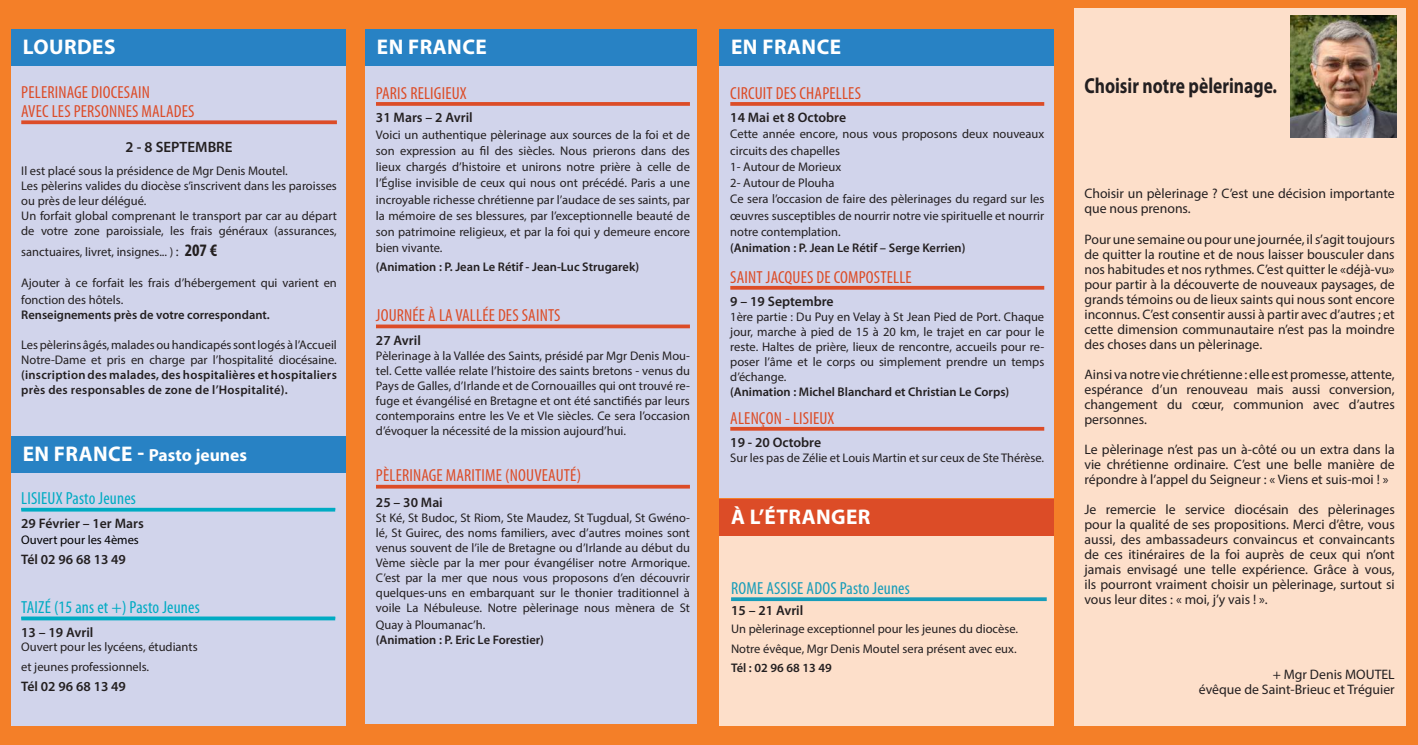
<style>
.page{position:relative;width:1418px;height:745px;background:#fff}
.page>*{position:absolute;margin:0;border:0;box-sizing:border-box;transform-origin:0 0}
.t1{font:700 21.75px "Myriad Pro";color:#231f20;scale:.81 1}
.t2{font:700 21.25px "Myriad Pro";letter-spacing:.02em;color:#fff}
.t3{font:condensed 17.5px "Myriad Pro";letter-spacing:.01em;color:#dc4c27}
.t4{font:condensed 17.5px "Myriad Pro";letter-spacing:.01em;color:#00abc3}
.t5{font:condensed 17.5px/18.8px "Myriad Pro";letter-spacing:.01em;color:#dc4c28}
.t6{font:condensed 17.5px "Myriad Pro";letter-spacing:.01em;color:#189db9}
.t7{font:700 17.5px "Myriad Pro";color:#fff}
.t8{font:600 15px "Myriad Pro";color:#231f20}
.t9{font:13.75px/15px "Myriad Pro";color:#231f20;text-align:justify}
.t10{font:600 13.75px "Myriad Pro";color:#231f20}
.t11{font:12.5px/15px "Myriad Pro";color:#231f20}
.t12{font:600 12.5px "Myriad Pro";color:#231f20}
.t13{font:600 12.5px/15px "Myriad Pro";letter-spacing:.02em;color:#231f20}
.t14{font:12.5px "Myriad Pro";color:#000001}
.s1{font-size:13.75px}
.s2{font-weight:700;font-stretch:condensed;font-size:17.5px}
.s3{font-size:21.25px}
</style>
<div class="page">
<div style="left:0;top:0;width:1417px;height:744px;background:#f47f28"></div>
<div style="left:365px;top:29px;width:332px;height:694px;background:#d1d4eb"></div>
<div style="left:719px;top:29px;width:335px;height:469px;background:#d1d4eb"></div>
<div style="left:11px;top:31px;width:335px;height:694px;background:#d1d4eb"></div>
<div style="left:1073px;top:8px;width:332px;height:717px;background:#fddfca"></div>
<img style="left:1290px;top:15px;width:106px;height:123px">
<svg style="left:376px;top:102px;width:314px;height:4px"></svg>
<svg style="left:376px;top:324px;width:314px;height:4px"></svg>
<svg style="left:376px;top:484px;width:314px;height:4px"></svg>
<svg style="left:730px;top:102px;width:314px;height:4px"></svg>
<hr style="left:730px;top:286px;width:314px;height:3px;background:#dc4c27">
<svg style="left:730px;top:426px;width:314px;height:4px"></svg>
<svg style="left:21px;top:507px;width:314px;height:4px"></svg>
<svg style="left:21px;top:616px;width:314px;height:4px"></svg>
<svg style="left:21px;top:120px;width:316px;height:4px"></svg>
<div style="left:719px;top:499px;width:335px;height:36px;background:#dc4c27"></div>
<div style="left:11px;top:29px;width:335px;height:37px;background:#2882c4"></div>
<div style="left:365px;top:29px;width:332px;height:37px;background:#2882c4"></div>
<div style="left:719px;top:29px;width:335px;height:37px;background:#2882c4"></div>
<div style="left:11px;top:436px;width:335px;height:36px;background:#2882c4"></div>
<div style="left:719px;top:535px;width:335px;height:190px;background:#fddfca"></div>
<hr style="left:731px;top:597px;width:315px;height:3px;background:#189db9">
<h2 class="t2" style="left:23px;top:33px;width:94px">LOURDES</h2>
<h2 class="t2" style="left:377px;top:33px;width:111px">EN FRANCE</h2>
<h2 class="t2" style="left:731px;top:33px;width:111px">EN FRANCE</h2>
<h3 class="t5" style="left:21px;top:83px;width:175px">PELERINAGE DIOCESAIN<br>AVEC LES PERSONNES MALADES</h3>
<p class="t8" style="left:126px;top:137px;width:108px">2 - 8 SEPTEMBRE</p>
<p class="t11" style="left:21px;top:163px;width:317px">Il est placé sous la présidence de Mgr Denis Moutel.<br>Les pèlerins valides du diocèse s’inscrivent dans les paroisses ou près de leur délégué.<br>Un forfait global comprenant le transport par car au départ de votre zone paroissiale, les frais généraux (assurances,</p>
<p class="t11" style="left:21px;top:244px;width:197px">sanctuaires, livret, insignes... ) <span class="s1">:</span> <span class="s2">207 €</span></p>
<p class="t11" style="left:21px;top:274px;width:317px;line-height:16.5px">Ajouter à ce forfait les frais d’hébergement qui varient en fonction des hôtels.</p>
<p class="t12" style="left:21px;top:306px;width:250px">Renseignements près de votre correspondant.</p>
<p class="t11" style="left:21px;top:337px;width:317px">Les pèlerins âgés, malades ou handicapés sont logés à l’Accueil<br>Notre-Dame et pris en charge par l’hospitalité diocésaine.</p>
<p class="t13" style="left:21px;top:367px;width:317px">(inscription des malades, des hospitalières et hospitaliers près des responsables de zone de l’Hospitalité).</p>
<h3 class="t7" style="left:23px;top:443px;width:226px"><span class="s3">EN FRANCE -</span> Pasto jeunes</h3>
<h3 class="t4" style="left:21px;top:488px;width:116px">LISIEUX Pasto Jeunes</h3>
<p class="t10" style="left:21px;top:514px;width:124px">29 Février – 1er Mars</p>
<p class="t14" style="left:21px;top:532px;width:119px">Ouvert pour les 4èmes</p>
<p class="t10" style="left:21px;top:550px;width:106px">Tél 02 96 68 13 49</p>
<h3 class="t4" style="left:21px;top:596px;width:180px">TAIZÉ (15 ans et +) Pasto Jeunes</h3>
<p class="t10" style="left:21px;top:623px;width:74px">13 – 19 Avril</p>
<p class="t11" style="left:21px;top:635px;width:178px;line-height:20px">Ouvert pour les lycéens, étudiants et jeunes professionnels.</p>
<p class="t10" style="left:21px;top:677px;width:106px">Tél 02 96 68 13 49</p>
<h3 class="t3" style="left:376px;top:82px;width:92px">PARIS RELIGIEUX</h3>
<p class="t10" style="left:376px;top:109px;width:98px">31 Mars – 2 Avril</p>
<p class="t11" style="left:376px;top:126px;width:315px;line-height:16.2px;text-align:justify">Voici un authentique pèlerinage aux sources de la foi et de son expression au fil des siècles. Nous prierons dans des lieux chargés d’histoire et unirons notre prière à celle de l’Église invisible de ceux qui nous ont précédé. Paris a une incroyable richesse chrétienne par l’audace de ses saints, par la mémoire de ses blessures, par l’exceptionnelle beauté de son patrimoine religieux, et par la foi qui y demeure encore bien vivante.</p>
<p class="t12" style="left:376px;top:259px;width:265px">(Animation : P. Jean Le Rétif - Jean-Luc Strugarek)</p>
<h3 class="t3" style="left:376px;top:304px;width:186px">JOURNÉE À LA VALLÉE DES SAINTS</h3>
<p class="t10" style="left:376px;top:331px;width:46px">27 Avril</p>
<p class="t11" style="left:376px;top:347px;width:315px;text-align:justify">Pèlerinage à la Vallée des Saints, présidé par Mgr Denis Mou&shy;tel. Cette vallée relate l’histoire des saints bretons - venus du Pays de Galles, d’Irlande et de Cornouailles qui ont trouvé re&shy;fuge et évangélisé en Bretagne et ont été sanctifiés par leurs contemporains entre les Ve et VIe siècles. Ce sera l’occasion d’évoquer la nécessité de la mission aujourd’hui.</p>
<h3 class="t3" style="left:376px;top:465px;width:207px">PÈLERINAGE MARITIME (NOUVEAUTÉ)</h3>
<p class="t10" style="left:376px;top:493px;width:68px">25 – 30 Mai</p>
<p class="t11" style="left:376px;top:510px;width:315px;text-align:justify">St Ké, St Budoc, St Riom, Ste Maudez, St Tugdual, St Gwéno&shy;lé, St Guirec, des noms familiers, avec d’autres moines sont venus souvent de l’ile de Bretagne ou d’Irlande au début du Vème siècle par la mer pour évangéliser notre Armorique.<br>C’est par la mer que nous vous proposons d’en découvrir quelques-uns en embarquant sur le thonier traditionnel à voile La Nébuleuse. Notre pèlerinage nous mènera de St</p>
<p class="t11" style="left:376px;top:616px;width:111px">Quay à Ploumanac’h.</p>
<p class="t12" style="left:376px;top:631px;width:169px">(Animation : P. Eric Le Forestier)</p>
<h3 class="t3" style="left:730px;top:82px;width:132px">CIRCUIT DES CHAPELLES</h3>
<p class="t10" style="left:730px;top:109px;width:117px">14 Mai et 8 Octobre</p>
<p class="t11" style="left:730px;top:126px;width:315px;line-height:16.2px">Cette année encore, nous vous proposons deux nouveaux circuits des chapelles<br>1- Autour de Morieux<br>2- Autour de Plouha<br>Ce sera l’occasion de faire des pèlerinages du regard sur les œuvres susceptibles de nourrir notre vie spirituelle et nourrir notre contemplation.</p>
<p class="t12" style="left:730px;top:240px;width:237px">(Animation : P. Jean Le Rétif – Serge Kerrien)</p>
<h3 class="t3" style="left:730px;top:266px;width:183px">SAINT JACQUES DE COMPOSTELLE</h3>
<p class="t10" style="left:730px;top:292px;width:105px">9 – 19 Septembre</p>
<p class="t11" style="left:730px;top:309px;width:315px;text-align:justify">1ère partie : Du Puy en Velay à St Jean Pied de Port. Chaque jour, marche à pied de 15 à 20 km, le trajet en car pour le reste. Haltes de prière, lieux de rencontre, accueils pour re&shy;poser l’âme et le corps ou simplement prendre un temps d’échange.</p>
<p class="t12" style="left:730px;top:383px;width:280px">(Animation : Michel Blanchard et Christian Le Corps)</p>
<h3 class="t3" style="left:730px;top:407px;width:106px">ALENÇON - LISIEUX</h3>
<p class="t10" style="left:730px;top:433px;width:92px">19 - 20 Octobre</p>
<p class="t11" style="left:730px;top:450px;width:315px">Sur les pas de Zélie et Louis Martin et sur ceux de Ste Thérèse.</p>
<h2 class="t2" style="left:731px;top:503px;width:141px">À L’ÉTRANGER</h2>
<h3 class="t6" style="left:731px;top:577px;width:180px">ROME ASSISE ADOS Pasto Jeunes</h3>
<p class="t10" style="left:731px;top:601px;width:74px">15 – 21 Avril</p>
<p class="t11" style="left:731px;top:618px;width:288px;line-height:20px">Un pèlerinage exceptionnel pour les jeunes du diocèse.<br>Notre évêque, Mgr Denis Moutel sera présent avec eux.</p>
<p class="t12" style="left:731px;top:659px;width:102px">Tél : 02 96 68 13 49</p>
<h1 class="t1" style="left:1084px;top:72px;width:239px">Choisir notre pèlerinage.</h1>
<p class="t9" style="left:1084px;top:186px;width:312px">Choisir un pèlerinage ? C’est une décision importante que nous prenons.</p>
<p class="t9" style="left:1084px;top:231px;width:312px">Pour une semaine ou pour une journée, il s’agit toujours de quitter la routine et de nous laisser bousculer dans nos habitudes et nos rythmes. C’est quitter le «déjà-vu» pour partir à la découverte de nouveaux paysages, de grands témoins ou de lieux saints qui nous sont encore inconnus. C’est consentir aussi à partir avec d’autres ; et cette dimension communautaire n’est pas la moindre des choses dans un pèlerinage.</p>
<p class="t9" style="left:1084px;top:366px;width:312px">Ainsi va notre vie chrétienne : elle est promesse, attente, espérance d’un renouveau mais aussi conversion, changement du cœur, communion avec d’autres personnes.</p>
<p class="t9" style="left:1084px;top:441px;width:312px">Le pèlerinage n’est pas un à-côté ou un extra dans la vie chrétienne ordinaire. C’est une belle manière de répondre à l’appel du Seigneur : « Viens et suis-moi ! »</p>
<p class="t9" style="left:1084px;top:501px;width:312px">Je remercie le service diocésain des pèlerinages pour la qualité de ses propositions. Merci d’être, vous aussi, des ambassadeurs convaincus et convaincants de ces itinéraires de la foi auprès de ceux qui n’ont jamais envisagé une telle expérience. Grâce à vous, ils pourront vraiment choisir un pèlerinage, surtout si vous leur dites : « moi, j’y vais ! ».</p>
<p class="t9" style="left:1198px;top:666px;width:197px;text-align:right">+ Mgr Denis MOUTEL<br>évêque de Saint-Brieuc et Tréguier</p>
</div>
